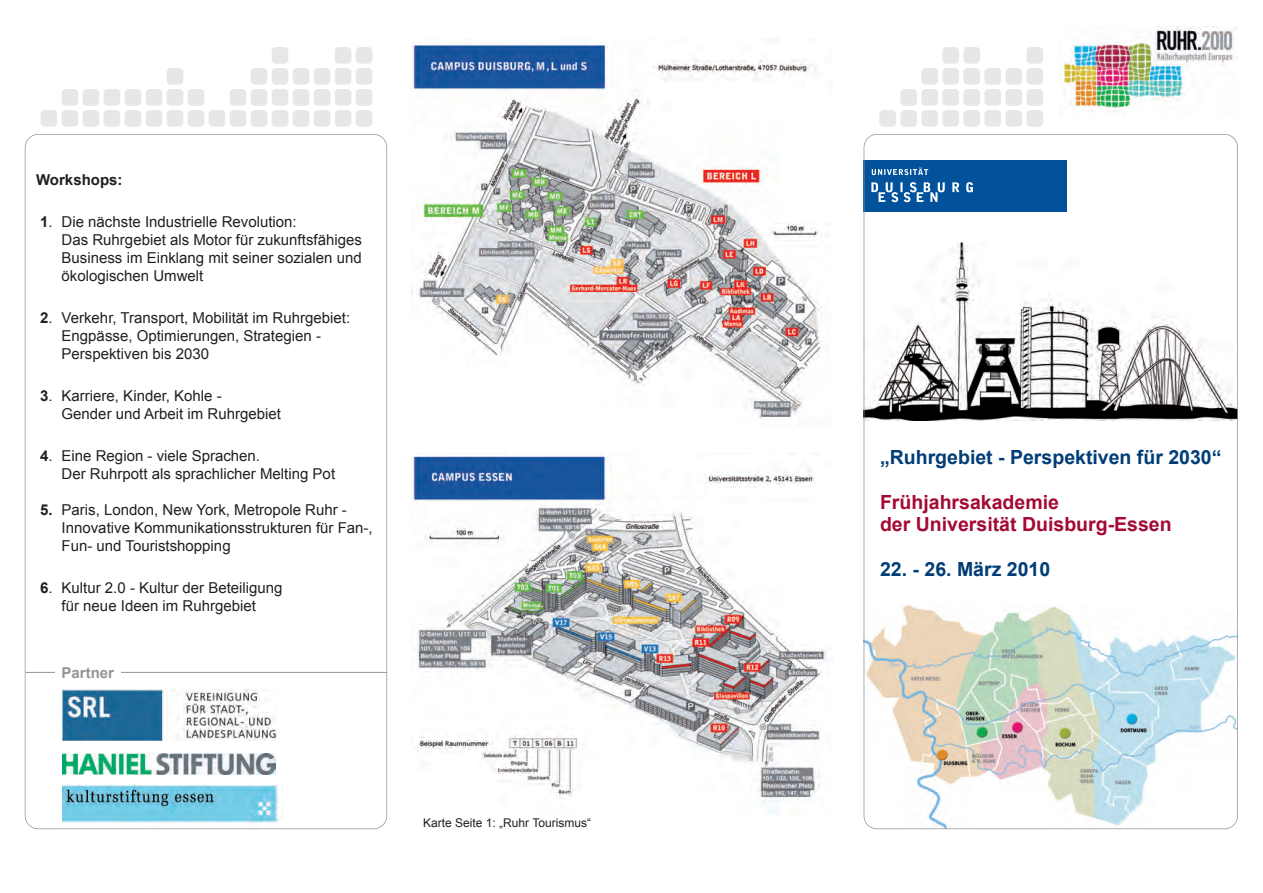
<style>
.page{position:relative;width:1263px;height:893px;background:#fff}
.page>*{position:absolute;margin:0;border:0;box-sizing:border-box;transform-origin:0 0}
.t1{font:700 19.5px "Arial";color:#003d77}
.t2{font:700 19.5px/22.5px "Arial";color:#a30a34}
.t3{font:15px/18px "Arial";color:#231f20}
.t4{font:700 15px "Arial";color:#231f20}
.t5{font:700 15px "Arial";color:#939598}
.t6{font:12px "Arial";color:#231f20}
.s1{font-weight:700}
</style>
<div class="page">
<img style="left:866px;top:606px;width:371px;height:222px">
<div style="left:25px;top:134px;width:362px;height:695px;border:2px solid #939598;border-radius:14px"></div>
<div style="left:863px;top:161px;width:203px;height:51px;background:#01529a"></div>
<svg style="left:871px;top:168px;width:57px;height:7px"></svg>
<svg style="left:871px;top:182px;width:101px;height:20px"></svg>
<img style="left:1059px;top:26px;width:178px;height:90px">
<div style="left:1026px;top:110px;width:17px;height:17px;background:#e6e7e9;border-radius:4px"></div>
<div style="left:1005px;top:110px;width:17px;height:17px;background:#e6e7e9;border-radius:4px"></div>
<div style="left:984px;top:110px;width:17px;height:17px;background:#e6e7e9;border-radius:4px"></div>
<div style="left:963px;top:110px;width:17px;height:17px;background:#e6e7e9;border-radius:4px"></div>
<div style="left:942px;top:110px;width:17px;height:17px;background:#e6e7e9;border-radius:4px"></div>
<div style="left:921px;top:110px;width:17px;height:17px;background:#e6e7e9;border-radius:4px"></div>
<div style="left:900px;top:110px;width:17px;height:17px;background:#e6e7e9;border-radius:4px"></div>
<div style="left:879px;top:110px;width:17px;height:17px;background:#e6e7e9;border-radius:4px"></div>
<div style="left:1026px;top:89px;width:17px;height:17px;background:#e6e7e9;border-radius:4px"></div>
<div style="left:1005px;top:89px;width:17px;height:17px;background:#e6e7e9;border-radius:4px"></div>
<div style="left:984px;top:89px;width:17px;height:17px;background:#e6e7e9;border-radius:4px"></div>
<div style="left:963px;top:89px;width:17px;height:17px;background:#e6e7e9;border-radius:4px"></div>
<div style="left:942px;top:89px;width:17px;height:17px;background:#e6e7e9;border-radius:4px"></div>
<div style="left:921px;top:89px;width:17px;height:17px;background:#e6e7e9;border-radius:4px"></div>
<div style="left:900px;top:89px;width:17px;height:17px;background:#e6e7e9;border-radius:4px"></div>
<div style="left:1026px;top:68px;width:17px;height:17px;background:#e6e7e9;border-radius:4px"></div>
<div style="left:1005px;top:68px;width:17px;height:17px;background:#e6e7e9;border-radius:4px"></div>
<div style="left:984px;top:68px;width:17px;height:17px;background:#e6e7e9;border-radius:4px"></div>
<div style="left:963px;top:68px;width:17px;height:17px;background:#e6e7e9;border-radius:4px"></div>
<div style="left:942px;top:68px;width:17px;height:17px;background:#e6e7e9;border-radius:4px"></div>
<div style="left:921px;top:68px;width:17px;height:17px;background:#e6e7e9;border-radius:4px"></div>
<div style="left:1026px;top:47px;width:17px;height:17px;background:#e6e7e9;border-radius:4px"></div>
<div style="left:963px;top:47px;width:17px;height:17px;background:#e6e7e9;border-radius:4px"></div>
<div style="left:942px;top:47px;width:17px;height:17px;background:#e6e7e9;border-radius:4px"></div>
<img style="left:866px;top:242px;width:368px;height:179px">
<img style="left:411px;top:452px;width:416px;height:363px">
<img style="left:411px;top:42px;width:417px;height:377px">
<div style="left:188px;top:110px;width:16px;height:17px;background:#e6e7e9;border-radius:4px"></div>
<div style="left:167px;top:110px;width:16px;height:17px;background:#e6e7e9;border-radius:4px"></div>
<div style="left:146px;top:110px;width:16px;height:17px;background:#e6e7e9;border-radius:4px"></div>
<div style="left:125px;top:110px;width:16px;height:17px;background:#e6e7e9;border-radius:4px"></div>
<div style="left:104px;top:110px;width:16px;height:17px;background:#e6e7e9;border-radius:4px"></div>
<div style="left:83px;top:110px;width:16px;height:17px;background:#e6e7e9;border-radius:4px"></div>
<div style="left:62px;top:110px;width:16px;height:17px;background:#e6e7e9;border-radius:4px"></div>
<div style="left:41px;top:110px;width:16px;height:17px;background:#e6e7e9;border-radius:4px"></div>
<div style="left:188px;top:89px;width:16px;height:17px;background:#e6e7e9;border-radius:4px"></div>
<div style="left:167px;top:89px;width:16px;height:17px;background:#e6e7e9;border-radius:4px"></div>
<div style="left:146px;top:89px;width:16px;height:17px;background:#e6e7e9;border-radius:4px"></div>
<div style="left:125px;top:89px;width:16px;height:17px;background:#e6e7e9;border-radius:4px"></div>
<div style="left:104px;top:89px;width:16px;height:17px;background:#e6e7e9;border-radius:4px"></div>
<div style="left:83px;top:89px;width:16px;height:17px;background:#e6e7e9;border-radius:4px"></div>
<div style="left:62px;top:89px;width:16px;height:17px;background:#e6e7e9;border-radius:4px"></div>
<div style="left:356px;top:110px;width:16px;height:17px;background:#e6e7e9;border-radius:4px"></div>
<div style="left:335px;top:110px;width:16px;height:17px;background:#e6e7e9;border-radius:4px"></div>
<div style="left:314px;top:110px;width:16px;height:17px;background:#e6e7e9;border-radius:4px"></div>
<div style="left:293px;top:110px;width:16px;height:17px;background:#e6e7e9;border-radius:4px"></div>
<div style="left:272px;top:110px;width:16px;height:17px;background:#e6e7e9;border-radius:4px"></div>
<div style="left:251px;top:110px;width:16px;height:17px;background:#e6e7e9;border-radius:4px"></div>
<div style="left:230px;top:110px;width:16px;height:17px;background:#e6e7e9;border-radius:4px"></div>
<div style="left:209px;top:110px;width:16px;height:17px;background:#e6e7e9;border-radius:4px"></div>
<div style="left:356px;top:89px;width:16px;height:17px;background:#e6e7e9;border-radius:4px"></div>
<div style="left:335px;top:89px;width:16px;height:17px;background:#e6e7e9;border-radius:4px"></div>
<div style="left:314px;top:89px;width:16px;height:17px;background:#e6e7e9;border-radius:4px"></div>
<div style="left:293px;top:89px;width:16px;height:17px;background:#e6e7e9;border-radius:4px"></div>
<div style="left:272px;top:89px;width:16px;height:17px;background:#e6e7e9;border-radius:4px"></div>
<div style="left:251px;top:89px;width:16px;height:17px;background:#e6e7e9;border-radius:4px"></div>
<div style="left:230px;top:89px;width:16px;height:17px;background:#e6e7e9;border-radius:4px"></div>
<div style="left:356px;top:68px;width:16px;height:17px;background:#e6e7e9;border-radius:4px"></div>
<div style="left:335px;top:68px;width:16px;height:17px;background:#e6e7e9;border-radius:4px"></div>
<div style="left:314px;top:68px;width:16px;height:17px;background:#e6e7e9;border-radius:4px"></div>
<div style="left:293px;top:68px;width:16px;height:17px;background:#e6e7e9;border-radius:4px"></div>
<div style="left:272px;top:68px;width:16px;height:17px;background:#e6e7e9;border-radius:4px"></div>
<div style="left:251px;top:68px;width:16px;height:17px;background:#e6e7e9;border-radius:4px"></div>
<div style="left:356px;top:47px;width:16px;height:17px;background:#e6e7e9;border-radius:4px"></div>
<div style="left:272px;top:47px;width:16px;height:17px;background:#e6e7e9;border-radius:4px"></div>
<div style="left:335px;top:47px;width:16px;height:17px;background:#e6e7e9;border-radius:4px"></div>
<div style="left:167px;top:68px;width:16px;height:17px;background:#e6e7e9;border-radius:4px"></div>
<img style="left:63px;top:784px;width:219px;height:42px">
<img style="left:63px;top:753px;width:213px;height:21px">
<hr style="left:26px;top:672px;width:361px;height:1px;background:#939598">
<div style="left:55px;top:667px;width:66px;height:14px;background:#fff"></div>
<img style="left:63px;top:690px;width:214px;height:51px">
<div style="left:863px;top:134px;width:374px;height:695px;border:2px solid #939598;border-radius:14px"></div>
<p class="t4" style="left:36px;top:171px;width:88px">Workshops:</p>
<p class="t3" style="left:62px;top:212px;width:302px;text-indent:-21px"><span class="s1">1</span>. Die nächste Industrielle Revolution:<br>Das Ruhrgebiet als Motor für zukunftsfähiges Business im Einklang mit seiner sozialen und ökologischen Umwelt</p>
<p class="t3" style="left:62px;top:308px;width:290px;text-indent:-21px"><span class="s1">2</span>. Verkehr, Transport, Mobilität im Ruhrgebiet:<br>Engpässe, Optimierungen, Strategien -<br>Perspektiven bis 2030</p>
<p class="t3" style="left:62px;top:386px;width:221px;text-indent:-21px"><span class="s1">3</span>. Karriere, Kinder, Kohle -<br>Gender und Arbeit im Ruhrgebiet</p>
<p class="t3" style="left:62px;top:446px;width:275px;text-indent:-21px"><span class="s1">4</span>. Eine Region - viele Sprachen.<br>Der Ruhrpott als sprachlicher Melting Pot</p>
<p class="t3" style="left:62px;top:500px;width:312px;text-indent:-21px"><span class="s1">5.</span> Paris, London, New York, Metropole Ruhr -<br>Innovative Kommunikationsstrukturen für Fan-,<br>Fun- und Touristshopping</p>
<p class="t3" style="left:40px;top:578px;width:244px;text-align:center"><span class="s1">6</span>. Kultur 2.0 - Kultur der Beteiligung für neue Ideen im Ruhrgebiet</p>
<p class="t5" style="left:62px;top:665px;width:54px">Partner</p>
<p class="t6" style="left:423px;top:816px;width:169px">Karte Seite 1: „Ruhr Tourismus“</p>
<h1 class="t1" style="left:880px;top:446px;width:343px">„Ruhrgebiet - Perspektiven für 2030“</h1>
<h1 class="t2" style="left:880px;top:491px;width:293px">Frühjahrsakademie<br>der Universität Duisburg-Essen</h1>
<h1 class="t1" style="left:880px;top:559px;width:172px">22. - 26. März 2010</h1>
</div>
